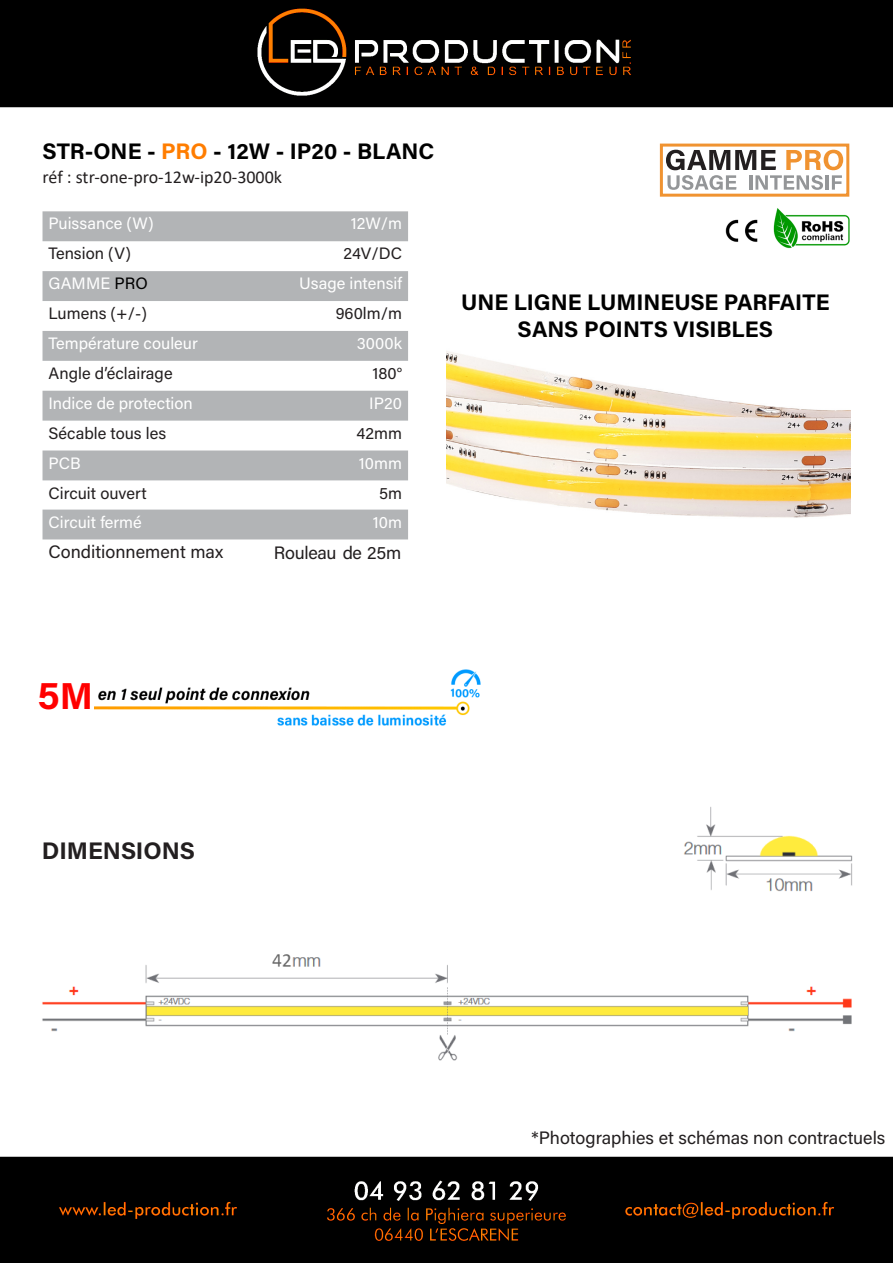
<style>
.page{position:relative;width:893px;height:1263px;background:#fff}
.page>*{position:absolute;margin:0;border:0;box-sizing:border-box;transform-origin:0 0}
.t1{font:700 37.5px "Acumin Pro";color:#f00}
.t2{font:24px "Acumin Variable Concept";letter-spacing:.03em;color:#231f20}
.t3{font:22.5px "Acumin Variable Concept";letter-spacing:.04em;color:#000}
.t4{font:18px "Acumin Variable Concept";letter-spacing:.02em;color:#231f20}
.t5{font:18px "Calibri";color:#231f20}
.t6{font:18px "Acumin Pro";color:#231f20}
.t7{font:18px "Acumin Variable Concept";color:#231f20}
.t8{font:16.5px "Acumin Variable Concept";letter-spacing:.02em;color:#fff}
.t9{font:16.5px "Acumin Variable Concept";letter-spacing:.02em;color:#231f20}
.s1{color:#ff7d00}
.s2{color:#000}
.s3{font-family:"Acumin Pro"}
</style>
<div class="page">
<img style="left:0;top:0;width:893px;height:1263px">
<p class="t3" style="left:43px;top:136px;width:392px">STR-ONE - <span class="s1">PRO</span> - 12W - IP20 - BLANC</p>
<p class="t5" style="left:43px;top:164px;width:241px">réf : str-one-pro-12w-ip20-3000k</p>
<p class="t8" style="left:49px;top:212px;width:106px">Puissance (W)</p>
<p class="t8" style="left:351px;top:212px;width:53px">12W/m</p>
<p class="t9" style="left:49px;top:242px;width:84px">Tension (V)</p>
<p class="t9" style="left:344px;top:242px;width:60px">24V/DC</p>
<p class="t8" style="left:49px;top:272px;width:101px">GAMME <span class="s2">PRO</span></p>
<p class="t8" style="left:299px;top:272px;width:104px">Usage intensif</p>
<p class="t9" style="left:49px;top:302px;width:99px">Lumens (+/-)</p>
<p class="t9" style="left:336px;top:302px;width:68px">960lm/m</p>
<p class="t8" style="left:49px;top:332px;width:150px">Température couleur</p>
<p class="t8" style="left:357px;top:332px;width:46px">3000k</p>
<p class="t9" style="left:49px;top:362px;width:125px">Angle d’éclairage</p>
<p class="t9" style="left:372px;top:362px;width:31px">180°</p>
<p class="t8" style="left:49px;top:392px;width:146px">Indice de protection</p>
<p class="t8" style="left:369px;top:392px;width:34px">IP20</p>
<p class="t9" style="left:49px;top:422px;width:119px">Sécable tous les</p>
<p class="t9" style="left:357px;top:422px;width:47px">42mm</p>
<p class="t8" style="left:49px;top:452px;width:34px">PCB</p>
<p class="t8" style="left:359px;top:452px;width:44px">10mm</p>
<p class="t9" style="left:49px;top:481px;width:99px">Circuit ouvert</p>
<p class="t9" style="left:379px;top:481px;width:24px">5m</p>
<p class="t8" style="left:49px;top:511px;width:94px">Circuit fermé</p>
<p class="t8" style="left:373px;top:511px;width:30px">10m</p>
<p class="t6" style="left:49px;top:541px;width:176px">Conditionnement max</p>
<p class="t7" style="left:274px;top:540px;width:129px">Rouleau de <span class="s3">2</span>5m</p>
<p class="t3" style="left:461px;top:287px;width:369px">UNE LIGNE LUMINEUSE PARFAITE</p>
<p class="t3" style="left:518px;top:314px;width:256px">SANS POINTS VISIBLES</p>
<p class="t1" style="left:37px;top:669px;width:57px">5M</p>
<p class="t2" style="left:42px;top:834px;width:154px">DIMENSIONS</p>
<p class="t4" style="left:531px;top:1126px;width:355px">*Photographies et schémas non contractuels</p>
</div>
